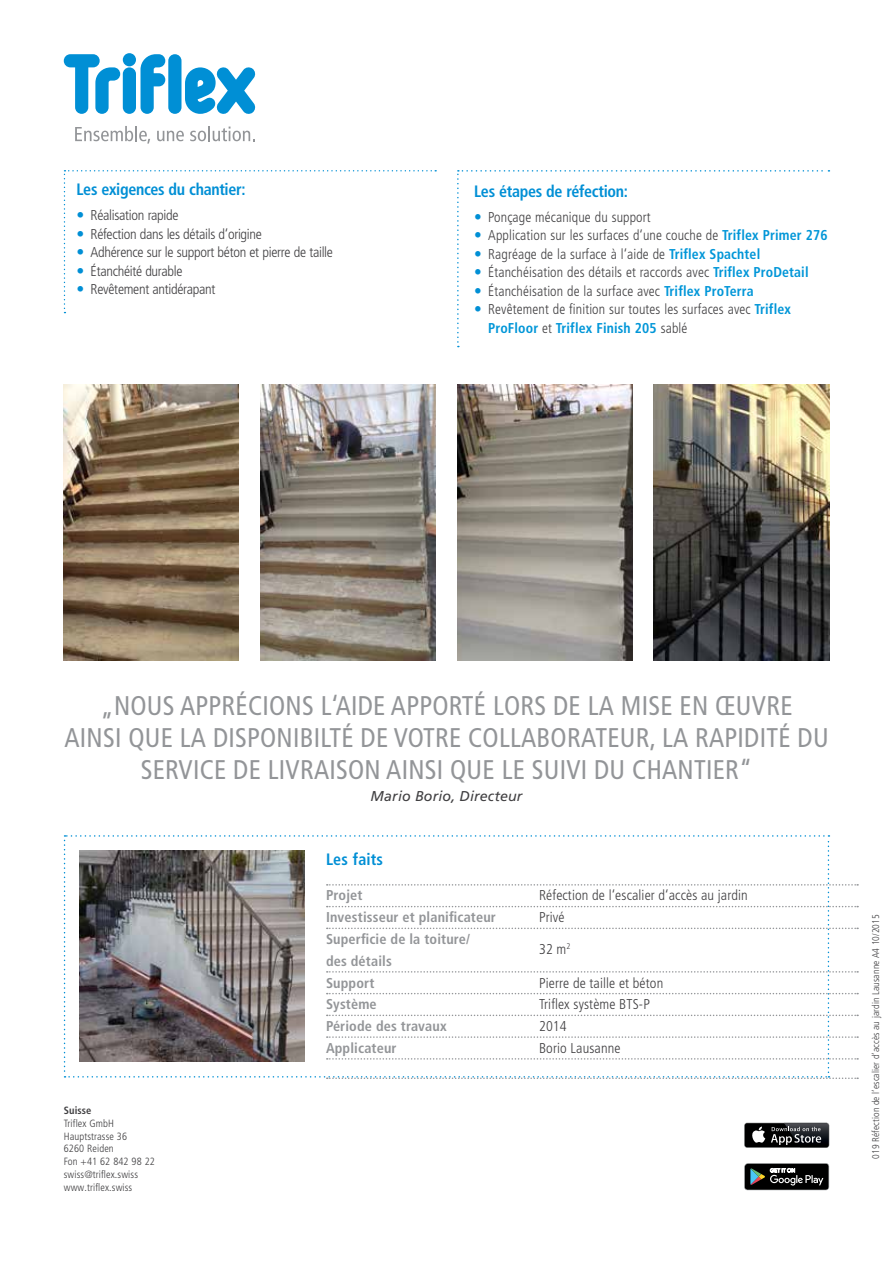
<style>
.page{position:relative;width:893px;height:1263px;background:#fff}
.page>*{position:absolute;margin:0;border:0;box-sizing:border-box;transform-origin:0 0}
.t1{font:condensed 27px/32.4px "Frutiger LT Pro";letter-spacing:.01em;color:#939598;text-align:center}
.t2{font:700 condensed 16.5px "Frutiger LT Pro";letter-spacing:-.02em;color:#008fd5}
.t3{font:700 condensed 16.5px "Frutiger LT Pro";letter-spacing:.01em;color:#008fd5}
.t4{font:300 condensed 14.25px/18.6px "Frutiger LT Pro";letter-spacing:.01em;color:#414042}
.t5{font:300 condensed 14.25px/18.6px "Frutiger LT Pro";letter-spacing:-.02em;color:#414042}
.t6{font:700 condensed 14.25px/21.8px "Frutiger LT Pro";letter-spacing:.01em;color:#939598}
.t7{font:italic 14.25px "Frutiger LT";letter-spacing:.01em;color:#414042}
.t8{font:300 condensed 10.5px/12.8px "Frutiger LT Pro";letter-spacing:.01em;color:#414042}
.t9{font:700 condensed 10.5px "Frutiger LT";letter-spacing:.01em;color:#414042}
.t10{font:300 condensed 9.75px "Frutiger LT Pro";letter-spacing:.01em;color:#414042}
.s1{font-weight:700;color:#0096d8}
</style>
<div class="page">
<svg style="left:64px;top:54px;width:56px;height:60px"></svg>
<div style="left:123px;top:67px;width:13px;height:47px;background:#008fd5;border-radius:7px"></div>
<div style="left:123px;top:53px;width:13px;height:13px;background:#008fd5;border-radius:50%"></div>
<svg style="left:140px;top:54px;width:25px;height:60px"></svg>
<svg style="left:185px;top:67px;width:70px;height:47px"></svg>
<div style="left:168px;top:54px;width:13px;height:60px;background:#008fd5;border-radius:7px"></div>
<svg style="left:75px;top:126px;width:75px;height:18px"></svg>
<svg style="left:157px;top:131px;width:27px;height:10px"></svg>
<svg style="left:190px;top:126px;width:65px;height:15px"></svg>
<div style="left:744px;top:1123px;width:85px;height:25px;background:#4d4e4f;border-radius:3px"></div>
<div style="left:745px;top:1123px;width:84px;height:24px;background:#000;border-radius:2px"></div>
<svg style="left:752px;top:1126px;width:13px;height:17px"></svg>
<img style="left:784px;top:1147px;width:44px;height:1px">
<img style="left:784px;top:1123px;width:45px;height:24px">
<svg style="left:771px;top:1127px;width:50px;height:18px"></svg>
<svg style="left:744px;top:1163px;width:85px;height:27px"></svg>
<svg style="left:64px;top:835px;width:794px;height:244px"></svg>
<img style="left:63px;top:385px;width:176px;height:276px">
<img style="left:457px;top:385px;width:175px;height:276px">
<img style="left:260px;top:385px;width:176px;height:276px">
<img style="left:654px;top:385px;width:175px;height:276px">
<img style="left:79px;top:850px;width:225px;height:211px">
<svg style="left:457px;top:170px;width:372px;height:177px"></svg>
<svg style="left:64px;top:170px;width:372px;height:143px"></svg>
<p class="t2" style="left:77px;top:180px;width:171px">Les exigences du chantier:</p>
<p class="t5" style="left:91px;top:206px;width:244px">Réalisation rapide<br>Réfection dans les détails d‘origine<br>Adhérence sur le support béton et pierre de taille<br>Étanchéité durable<br>Revêtement antidérapant</p>
<p class="t2" style="left:474px;top:181px;width:155px">Les étapes de réfection:</p>
<p class="t4" style="left:488px;top:207px;width:341px">Ponçage mécanique du support<br>Application sur les surfaces d‘une couche de <span class="s1">Triflex Primer 276<br></span>Ragréage de la surface à l‘aide de <span class="s1">Triflex Spachtel </span>Étanchéisation des détails et raccords avec <span class="s1">Triflex ProDetail </span>Étanchéisation de la surface avec <span class="s1">Triflex ProTerra<br></span>Revêtement de finition sur toutes les surfaces avec <span class="s1">Triflex ProFloor</span> et <span class="s1">Triflex Finish 205</span> sablé</p>
<h1 class="t1" style="left:65px;top:689px;width:766px">„NOUS APPRÉCIONS L‘AIDE APPORTÉ LORS DE LA MISE EN ŒUVRE<br>AINSI QUE LA DISPONIBILTÉ DE VOTRE COLLABORATEUR, LA RAPIDITÉ DU<br>SERVICE DE LIVRAISON AINSI QUE LE SUIVI DU CHANTIER“</h1>
<p class="t7" style="left:371px;top:787px;width:153px">Mario Borio, Directeur</p>
<p class="t9" style="left:64px;top:1104px;width:29px">Suisse</p>
<p class="t8" style="left:64px;top:1117px;width:93px">Triflex GmbH<br>Hauptstrasse 36<br>6260 Reiden<br>Fon +41 62 842 98 22 swiss@triflex.swiss www.triflex.swiss</p>
<p class="t3" style="left:326px;top:850px;width:59px">Les faits</p>
<p class="t6" style="left:326px;top:885px;width:38px">Projet</p>
<p class="t4" style="left:539px;top:886px;width:210px">Réfection de l‘escalier d‘accès au jardin</p>
<p class="t6" style="left:326px;top:906px;width:171px">Investisseur et planificateur</p>
<p class="t4" style="left:539px;top:908px;width:27px">Privé</p>
<p class="t6" style="left:326px;top:928px;width:146px">Superficie de la toiture/ des détails</p>
<p class="t4" style="left:539px;top:940px;width:33px">32 m<sup>2</sup></p>
<p class="t6" style="left:326px;top:972px;width:50px">Support</p>
<p class="t4" style="left:539px;top:973px;width:126px">Pierre de taille et béton</p>
<p class="t6" style="left:326px;top:993px;width:52px">Système</p>
<p class="t4" style="left:539px;top:995px;width:112px">Triflex système BTS-P</p>
<p class="t6" style="left:326px;top:1015px;width:122px">Période des travaux</p>
<p class="t4" style="left:539px;top:1017px;width:29px">2014</p>
<p class="t6" style="left:326px;top:1037px;width:72px">Applicateur</p>
<p class="t4" style="left:539px;top:1039px;width:83px">Borio Lausanne</p>
<p class="t10" style="left:870px;top:1159px;width:246px;rotate:-90deg">019 Réfection de l‘escalier d‘accès au jardin Lausanne A4 10/2015</p>
</div>
